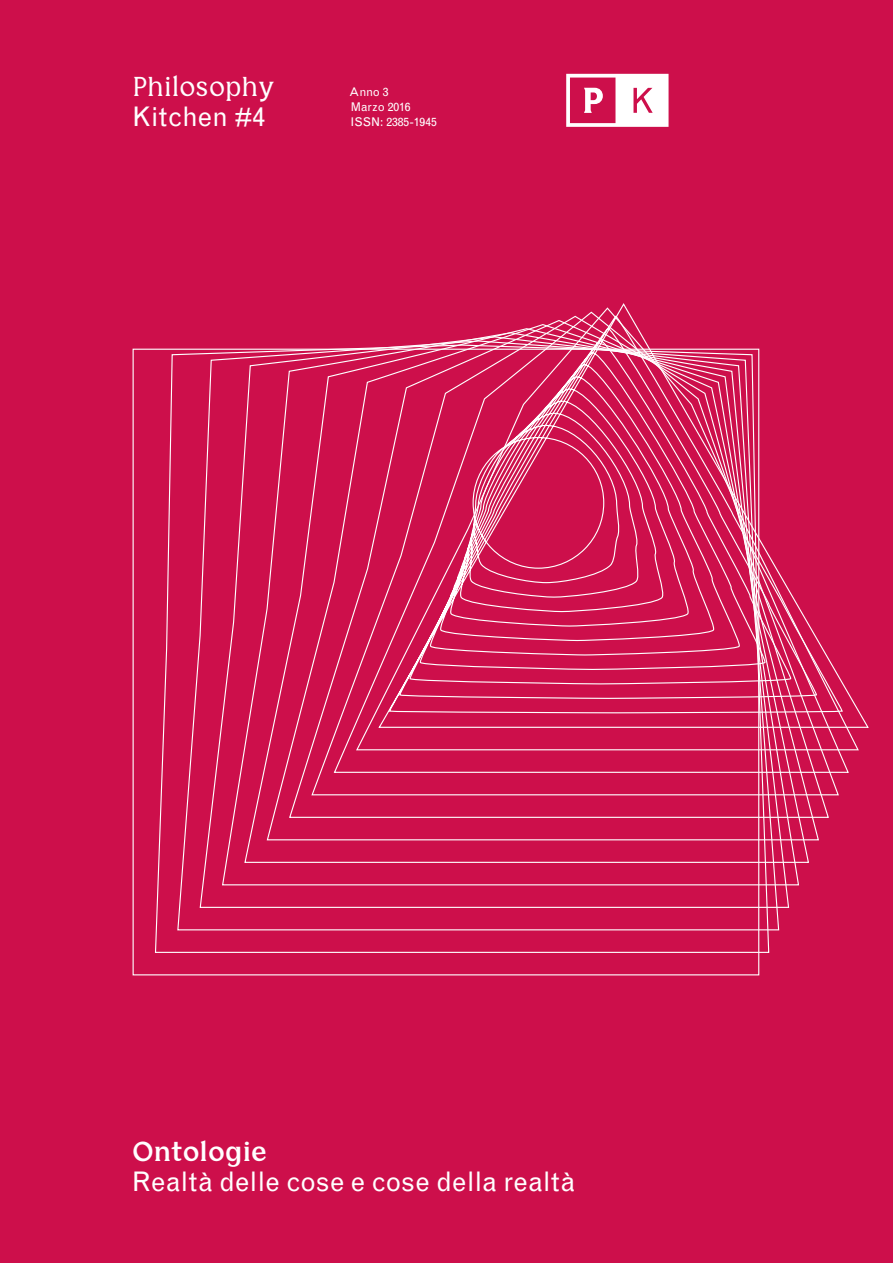
<style>
.page{position:relative;width:893px;height:1263px;background:#cd0f4b}
.page>*{position:absolute;margin:0;border:0;box-sizing:border-box;transform-origin:0 0}
.t1{font:27px "Grotesque MT Std";letter-spacing:.015em;color:#fff}
.t2{font:27px "Bianco Serif New";color:#fff}
.t3{font:27px "Grotesque MT Std";letter-spacing:-.005em;color:#fff}
.t4{font:700 27px "Bianco Serif New";color:#fff}
.t5{font:12px/15px "Grotesque MT Std";color:#fff}
</style>
<div class="page">
<svg style="left:566px;top:74px;width:102px;height:53px"></svg>
<svg style="left:132px;top:348px;width:628px;height:628px"></svg>
<svg style="left:154px;top:348px;width:616px;height:605px"></svg>
<svg style="left:177px;top:348px;width:603px;height:583px"></svg>
<svg style="left:199px;top:348px;width:591px;height:560px"></svg>
<svg style="left:221px;top:348px;width:578px;height:538px"></svg>
<svg style="left:244px;top:348px;width:565px;height:516px"></svg>
<svg style="left:266px;top:348px;width:553px;height:493px"></svg>
<svg style="left:288px;top:348px;width:541px;height:471px"></svg>
<svg style="left:311px;top:348px;width:528px;height:448px"></svg>
<svg style="left:333px;top:348px;width:516px;height:426px"></svg>
<svg style="left:355px;top:347px;width:504px;height:404px"></svg>
<svg style="left:378px;top:303px;width:491px;height:426px"></svg>
<p class="t2" style="left:132px;top:70px;width:144px">Philosophy</p>
<p class="t3" style="left:132px;top:101px;width:135px">Kitchen #4</p>
<p class="t5" style="left:349px;top:85px;width:89px">Anno 3<br>Marzo 2016<br>ISSN: 2385-1945</p>
<p class="t4" style="left:132px;top:1135px;width:136px">Ontologie</p>
<p class="t1" style="left:132px;top:1166px;width:444px">Realtà delle cose e cose della realtà</p>
</div>
